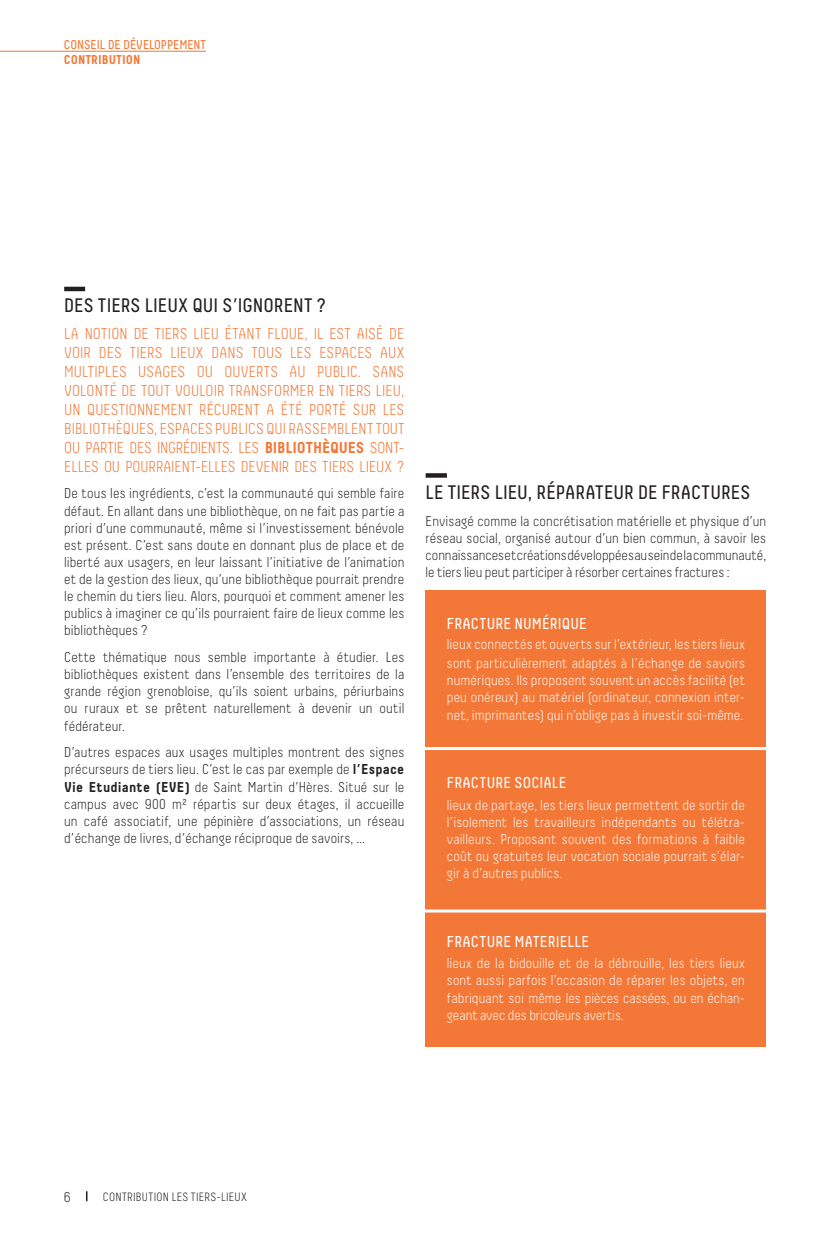
<style>
.page{position:relative;width:830px;height:1234px;background:#fff}
.page>*{position:absolute;margin:0;border:0;box-sizing:border-box;transform-origin:0 0}
.titre_niveau_2{font:19.5px "Decima";color:#231f20}
.titre_niveau_3{font:300 15.75px/18.9px "Decima";color:#f37736;text-align:justify}
.titre_niveau_3-2{font:15.75px "Decima";letter-spacing:.015em;color:#fff}
.titre_niveau_3-3{font:300 14.25px/17.1px "Decima";letter-spacing:.01em;color:#231f20;text-align:justify}
.texte{font:300 14.25px/17.1px "Decima";letter-spacing:.01em;color:#fff;text-align:justify}
.t1{font:300 14.25px "Decima";color:#231f20}
.t2{font:12.75px "Decima";color:#f37736}
.t3{font:700 12.75px "Decima";color:#f37736}
.t4{font:300 12px "Decima";letter-spacing:.025em;color:#231f20}
.s1{font-weight:700}
</style>
<div class="page">
<hr style="left:0;top:51px;width:206px;height:1px;background:#f37736">
<hr style="left:64px;top:287px;width:21px;height:4px;background:#231f20">
<svg style="left:425px;top:473px;width:21px;height:4px"></svg>
<div style="left:425px;top:590px;width:340px;height:456px;background:#f37736"></div>
<hr style="left:415px;top:746px;width:374px;height:3px;background:#fff">
<hr style="left:415px;top:909px;width:360px;height:3px;background:#fff">
<p class="t2" style="left:64px;top:37px;width:144px">CONSEIL DE DÉVELOPPEMENT</p>
<p class="t3" style="left:64px;top:52px;width:78px">CONTRIBUTION</p>
<p class="titre_niveau_2" style="left:64px;top:295px;width:263px">DES TIERS LIEUX QUI S’IGNORENT ?</p>
<p class="titre_niveau_3" style="left:64px;top:324px;width:341px">LA NOTION DE TIERS LIEU ÉTANT FLOUE, IL EST AISÉ DE VOIR DES TIERS LIEUX DANS TOUS LES ESPACES AUX MULTIPLES USAGES OU OUVERTS AU PUBLIC. SANS VOLONTÉ DE TOUT VOULOIR TRANSFORMER EN TIERS LIEU, UN QUESTIONNEMENT RÉCURENT A ÉTÉ PORTÉ SUR LES BIBLIOTHÈQUES, ESPACES PUBLICS QUI RASSEMBLENT TOUT OU PARTIE DES INGRÉDIENTS. LES <span class="s1">BIBLIOTHÈQUES</span> SONT-ELLES OU POURRAIENT-ELLES DEVENIR DES TIERS LIEUX ?</p>
<p class="titre_niveau_3-3" style="left:64px;top:485px;width:341px">De tous les ingrédients, c’est la communauté qui semble faire défaut. En allant dans une bibliothèque, on ne fait pas partie a priori d’une communauté, même si l’investissement bénévole est présent. C’est sans doute en donnant plus de place et de liberté aux usagers, en leur laissant l’initiative de l’animation et de la gestion des lieux, qu’une bibliothèque pourrait prendre le chemin du tiers lieu. Alors, pourquoi et comment amener les publics à imaginer ce qu’ils pourraient faire de lieux comme les bibliothèques ?</p>
<p class="titre_niveau_3-3" style="left:64px;top:648px;width:341px">Cette thématique nous semble importante à étudier. Les bibliothèques existent dans l’ensemble des territoires de la grande région grenobloise, qu’ils soient urbains, périurbains ou ruraux et se prêtent naturellement à devenir un outil fédérateur.</p>
<p class="titre_niveau_3-3" style="left:64px;top:743px;width:341px">D’autres espaces aux usages multiples montrent des signes précurseurs de tiers lieu. C’est le cas par exemple de <span class="s1">l’Espace Vie Etudiante (EVE)</span> de Saint Martin d’Hères. Situé sur le campus avec 900 m² répartis sur deux étages, il accueille un café associatif, une pépinière d’associations, un réseau d’échange de livres, d’échange réciproque de savoirs, …</p>
<p class="titre_niveau_2" style="left:425px;top:481px;width:326px">LE TIERS LIEU, RÉPARATEUR DE FRACTURES</p>
<p class="titre_niveau_3-3" style="left:425px;top:512px;width:342px">Envisagé comme la concrétisation matérielle et physique d’un réseau social, organisé autour d’un bien commun, à savoir les connaissances et créations développées au sein de la communauté, le tiers lieu peut participer à résorber certaines fractures :</p>
<p class="titre_niveau_3-2" style="left:446px;top:614px;width:141px">FRACTURE NUMÉRIQUE</p>
<p class="texte" style="left:446px;top:633px;width:299px;line-height:19.5px">lieux connectés et ouverts sur l’extérieur, les tiers lieux sont particulièrement adaptés à l’échange de savoirs</p>
<p class="texte" style="left:446px;top:671px;width:299px">numériques. Ils proposent souvent un accès facilité (et peu onéreux) au matériel (ordinateur, connexion inter&shy;net, imprimantes) qui n’oblige pas à investir soi-même.</p>
<p class="titre_niveau_3-2" style="left:446px;top:773px;width:121px">FRACTURE SOCIALE</p>
<p class="texte" style="left:446px;top:796px;width:299px">lieux de partage, les tiers lieux permettent de sortir de l’isolement les travailleurs indépendants ou télétra&shy;vailleurs. Proposant souvent des formations à faible coût ou gratuites leur vocation sociale pourrait s’élar&shy;gir à d’autres publics.</p>
<p class="titre_niveau_3-2" style="left:446px;top:932px;width:143px">FRACTURE MATERIELLE</p>
<p class="texte" style="left:446px;top:954px;width:299px">lieux de la bidouille et de la débrouille, les tiers lieux sont aussi parfois l’occasion de réparer les objets, en fabriquant soi même les pièces cassées, ou en échan&shy;geant avec des bricoleurs avertis.</p>
<p class="t1" style="left:64px;top:1188px;width:8px">6</p>
<p class="t4" style="left:103px;top:1189px;width:146px">CONTRIBUTION LES TIERS-LIEUX</p>
</div>
